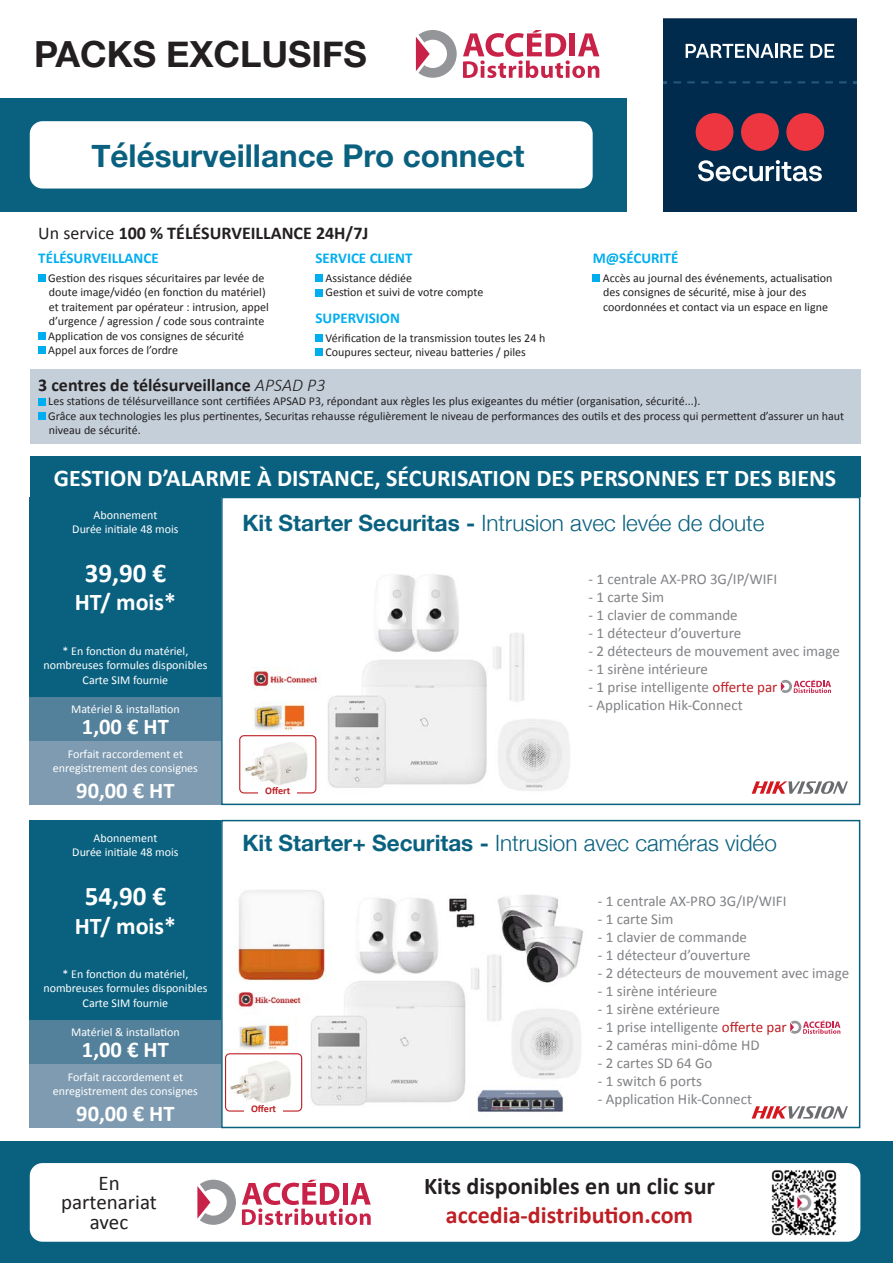
<style>
.page{position:relative;width:893px;height:1263px;background:#fff}
.page>*{position:absolute;margin:0;border:0;box-sizing:border-box;transform-origin:0 0}
.t1{font:700 36px "Helvetica Neue";color:#231f20}
.t2{font:700 31.35px "Helvetica Neue";color:#0a617f}
.t3{font:700 27px "Calibri";color:#fff}
.t4{font:700 24px "Calibri";color:#fff}
.t5{font:700 24px "Calibri";color:#231f20}
.t6{font:700 24px "Calibri";color:#be1f24}
.t7{font:300 22.5px "Helvetica Neue";color:#0a617f}
.t8{font:700 22.5px "Calibri";color:#fff}
.t9{font:21px "Calibri";color:#231f20}
.t10{font:700 18px "Calibri";color:#231f20}
.t11{font:15px "Calibri";color:#808285}
.t12{font:700 15px "Calibri";color:#00aeef}
.t13{font:12px/14.4px "Calibri";color:#231f20}
.t14{font:12px/14.4px "Calibri";color:#fff;text-align:center}
.t15{font:700 10.2px "Calibri";color:#be1f24}
.s1{font-weight:400}
.s2{font-weight:300;font-style:italic}
.s3{font-weight:700}
.s4{color:#be1f24}
</style>
<div class="page">
<div style="left:30px;top:497px;width:191px;height:200px;background:#0a617f"></div>
<div style="left:30px;top:820px;width:191px;height:200px;background:#0a617f"></div>
<div style="left:30px;top:697px;width:191px;height:44px;background:#53819b"></div>
<div style="left:30px;top:1020px;width:191px;height:44px;background:#53819b"></div>
<div style="left:30px;top:741px;width:191px;height:64px;background:#7e9bb1"></div>
<div style="left:30px;top:1064px;width:191px;height:64px;background:#7e9bb1"></div>
<img style="left:240px;top:574px;width:330px;height:220px">
<div style="left:221px;top:497px;width:639px;height:308px;border:2px solid #0a617f"></div>
<img style="left:228px;top:890px;width:355px;height:222px">
<div style="left:221px;top:820px;width:639px;height:308px;border:2px solid #0a617f"></div>
<svg style="left:781px;top:680px;width:50px;height:13px"></svg>
<svg style="left:790px;top:1021px;width:50px;height:13px"></svg>
<div style="left:30px;top:456px;width:830px;height:41px;background:#0a617f"></div>
<svg style="left:752px;top:781px;width:96px;height:13px"></svg>
<svg style="left:752px;top:1106px;width:96px;height:13px"></svg>
<div style="left:30px;top:369px;width:830px;height:74px;background:#c4cfda"></div>
<div style="left:38px;top:398px;width:8px;height:7px;background:#00aeef"></div>
<div style="left:38px;top:412px;width:8px;height:8px;background:#00aeef"></div>
<div style="left:38px;top:275px;width:8px;height:7px;background:#00aeef"></div>
<div style="left:38px;top:332px;width:8px;height:8px;background:#00aeef"></div>
<div style="left:38px;top:347px;width:8px;height:7px;background:#00aeef"></div>
<div style="left:315px;top:275px;width:8px;height:7px;background:#00aeef"></div>
<div style="left:315px;top:289px;width:8px;height:7px;background:#00aeef"></div>
<div style="left:315px;top:334px;width:8px;height:7px;background:#00aeef"></div>
<div style="left:315px;top:349px;width:8px;height:7px;background:#00aeef"></div>
<div style="left:593px;top:275px;width:7px;height:7px;background:#00aeef"></div>
<div style="left:0;top:1142px;width:893px;height:121px;background:#0a617f"></div>
<div style="left:30px;top:1163px;width:830px;height:79px;background:#fff;border-radius:13px"></div>
<svg style="left:197px;top:1180px;width:39px;height:45px"></svg>
<svg style="left:242px;top:1180px;width:129px;height:45px"></svg>
<svg style="left:416px;top:30px;width:41px;height:48px"></svg>
<svg style="left:463px;top:30px;width:136px;height:48px"></svg>
<img style="left:771px;top:1170px;width:66px;height:66px">
<div style="left:239px;top:735px;width:77px;height:58px;border:1px solid #be1f24;border-radius:4px"></div>
<div style="left:258px;top:787px;width:39px;height:10px;background:#fff"></div>
<div style="left:225px;top:1053px;width:77px;height:58px;border:1px solid #be1f24;border-radius:4px"></div>
<div style="left:244px;top:1105px;width:39px;height:10px;background:#fff"></div>
<div style="left:0;top:98px;width:626px;height:114px;background:#0a617f"></div>
<div style="left:30px;top:121px;width:563px;height:68px;background:#fff;border-radius:13px"></div>
<div style="left:663px;top:19px;width:193px;height:193px;background:#002b4c"></div>
<div style="left:786px;top:113px;width:38px;height:38px;background:#ee3640;border-radius:50%"></div>
<div style="left:741px;top:113px;width:38px;height:38px;background:#ee3640;border-radius:50%"></div>
<div style="left:696px;top:113px;width:37px;height:38px;background:#ee3640;border-radius:50%"></div>
<svg style="left:698px;top:160px;width:124px;height:21px"></svg>
<svg style="left:673px;top:81px;width:8px;height:2px"></svg>
<svg style="left:687px;top:81px;width:8px;height:2px"></svg>
<svg style="left:701px;top:81px;width:8px;height:2px"></svg>
<svg style="left:715px;top:81px;width:7px;height:2px"></svg>
<svg style="left:729px;top:81px;width:7px;height:2px"></svg>
<svg style="left:742px;top:81px;width:8px;height:2px"></svg>
<svg style="left:756px;top:81px;width:8px;height:2px"></svg>
<svg style="left:770px;top:81px;width:8px;height:2px"></svg>
<svg style="left:784px;top:81px;width:7px;height:2px"></svg>
<svg style="left:798px;top:81px;width:7px;height:2px"></svg>
<svg style="left:811px;top:81px;width:8px;height:2px"></svg>
<svg style="left:825px;top:81px;width:8px;height:2px"></svg>
<svg style="left:839px;top:81px;width:8px;height:2px"></svg>
<svg style="left:686px;top:44px;width:88px;height:14px"></svg>
<hr style="left:775px;top:44px;width:3px;height:14px;background:#fff">
<svg style="left:780px;top:44px;width:23px;height:14px"></svg>
<svg style="left:810px;top:44px;width:24px;height:14px"></svg>
<p class="t1" style="left:34px;top:26px;width:334px">PACKS EXCLUSIFS</p>
<p class="t2" style="left:91px;top:131px;width:435px">Télésurveillance Pro connect</p>
<p class="t10" style="left:38px;top:221px;width:332px"><span class="s1">Un service</span> 100 % TÉLÉSURVEILLANCE 24H/7J</p>
<p class="t12" style="left:38px;top:249px;width:122px">TÉLÉSURVEILLANCE</p>
<p class="t13" style="left:48px;top:271px;width:222px">Gestion des risques sécuritaires par levée de doute image/vidéo (en fonction du matériel) et traitement par opérateur : intrusion, appel d’urgence / agression / code sous contrainte</p>
<p class="t13" style="left:48px;top:328px;width:197px">Application de vos consignes de sécurité</p>
<p class="t13" style="left:48px;top:343px;width:131px">Appel aux forces de l’ordre</p>
<p class="t12" style="left:315px;top:249px;width:99px">SERVICE CLIENT</p>
<p class="t13" style="left:325px;top:271px;width:88px">Assistance dédiée</p>
<p class="t13" style="left:325px;top:285px;width:159px">Gestion et suivi de votre compte</p>
<p class="t12" style="left:315px;top:308px;width:86px">SUPERVISION</p>
<p class="t13" style="left:325px;top:330px;width:221px">Vérification de la transmission toutes les 24 h</p>
<p class="t13" style="left:325px;top:345px;width:202px">Coupures secteur, niveau batteries / piles</p>
<p class="t12" style="left:593px;top:249px;width:87px">M@SÉCURITÉ</p>
<p class="t13" style="left:603px;top:271px;width:231px">Accès au journal des événements, actualisation des consignes de sécurité, mise à jour des coordonnées et contact via un espace en ligne</p>
<p class="t10" style="left:38px;top:373px;width:289px">3 centres de télésurveillance <span class="s2">APSAD P3</span></p>
<p class="t13" style="left:48px;top:394px;width:654px">Les stations de télésurveillance sont certifiées APSAD P3, répondant aux règles les plus exigeantes du métier (organisation, sécurité...).</p>
<p class="t13" style="left:48px;top:409px;width:797px">Grâce aux technologies les plus pertinentes, Securitas rehausse régulièrement le niveau de performances des outils et des process qui permettent d’assurer un haut niveau de sécurité.</p>
<p class="t4" style="left:54px;top:462px;width:784px">GESTION D’ALARME À DISTANCE, SÉCURISATION DES PERSONNES ET DES BIENS</p>
<p class="t14" style="left:93px;top:507px;width:65px">Abonnement</p>
<p class="t14" style="left:72px;top:522px;width:108px">Durée initiale 48 mois</p>
<p class="t3" style="left:85px;top:555px;width:83px">39,90 €</p>
<p class="t4" style="left:75px;top:587px;width:103px">HT/ mois*</p>
<p class="t14" style="left:43px;top:644px;width:165px">* En fonction du matériel, nombreuses formules disponibles<br>Carte SIM fournie</p>
<p class="t14" style="left:71px;top:702px;width:110px">Matériel &amp; installation</p>
<p class="t8" style="left:82px;top:712px;width:88px">1,00 € HT</p>
<p class="t14" style="left:53px;top:747px;width:147px">Forfait raccordement et enregistrement des consignes</p>
<p class="t8" style="left:76px;top:776px;width:100px">90,00 € HT</p>
<p class="t14" style="left:93px;top:830px;width:65px">Abonnement</p>
<p class="t14" style="left:72px;top:845px;width:108px">Durée initiale 48 mois</p>
<p class="t3" style="left:85px;top:878px;width:83px">54,90 €</p>
<p class="t4" style="left:75px;top:910px;width:103px">HT/ mois*</p>
<p class="t14" style="left:43px;top:967px;width:165px">* En fonction du matériel, nombreuses formules disponibles<br>Carte SIM fournie</p>
<p class="t14" style="left:71px;top:1025px;width:110px">Matériel &amp; installation</p>
<p class="t8" style="left:82px;top:1035px;width:88px">1,00 € HT</p>
<p class="t14" style="left:53px;top:1070px;width:147px">Forfait raccordement et enregistrement des consignes</p>
<p class="t8" style="left:76px;top:1099px;width:100px">90,00 € HT</p>
<p class="t9" style="left:98px;top:1169px;width:23px">En</p>
<p class="t9" style="left:61px;top:1189px;width:97px">partenariat</p>
<p class="t9" style="left:90px;top:1208px;width:40px">avec</p>
<p class="t7" style="left:242px;top:505px;width:524px"><span class="s3">Kit Starter Securitas -</span> Intrusion avec levée de doute</p>
<p class="t15" style="left:265px;top:784px;width:27px">Offert</p>
<p class="t11" style="left:588px;top:569px;width:190px">- 1 centrale AX-PRO 3G/IP/WIFI</p>
<p class="t11" style="left:588px;top:587px;width:77px">- 1 carte Sim</p>
<p class="t11" style="left:588px;top:605px;width:151px">- 1 clavier de commande</p>
<p class="t11" style="left:588px;top:623px;width:154px">- 1 détecteur d’ouverture</p>
<p class="t11" style="left:588px;top:641px;width:253px">- 2 détecteurs de mouvement avec image</p>
<p class="t11" style="left:588px;top:659px;width:121px">- 1 sirène intérieure</p>
<p class="t11" style="left:588px;top:677px;width:190px">- 1 prise intelligente <span class="s4">offerte par</span></p>
<p class="t11" style="left:588px;top:695px;width:156px">- Application Hik-Connect</p>
<p class="t7" style="left:242px;top:824px;width:536px"><span class="s3">Kit Starter+ Securitas -</span> Intrusion avec caméras vidéo</p>
<p class="t15" style="left:251px;top:1102px;width:27px">Offert</p>
<p class="t11" style="left:598px;top:892px;width:190px">- 1 centrale AX-PRO 3G/IP/WIFI</p>
<p class="t11" style="left:598px;top:910px;width:77px">- 1 carte Sim</p>
<p class="t11" style="left:598px;top:928px;width:151px">- 1 clavier de commande</p>
<p class="t11" style="left:598px;top:946px;width:154px">- 1 détecteur d’ouverture</p>
<p class="t11" style="left:598px;top:964px;width:253px">- 2 détecteurs de mouvement avec image</p>
<p class="t11" style="left:598px;top:982px;width:121px">- 1 sirène intérieure</p>
<p class="t11" style="left:598px;top:1000px;width:124px">- 1 sirène extérieure</p>
<p class="t11" style="left:598px;top:1018px;width:190px">- 1 prise intelligente <span class="s4">offerte par</span></p>
<p class="t11" style="left:598px;top:1036px;width:163px">- 2 caméras mini-dôme HD</p>
<p class="t11" style="left:598px;top:1054px;width:116px">- 2 cartes SD 64 Go</p>
<p class="t11" style="left:598px;top:1072px;width:106px">- 1 switch 6 ports</p>
<p class="t11" style="left:598px;top:1090px;width:156px">- Application Hik-Connect</p>
<p class="t5" style="left:424px;top:1171px;width:293px">Kits disponibles en un clic sur</p>
<p class="t6" style="left:446px;top:1200px;width:249px">accedia-distribution.com</p>
</div>
